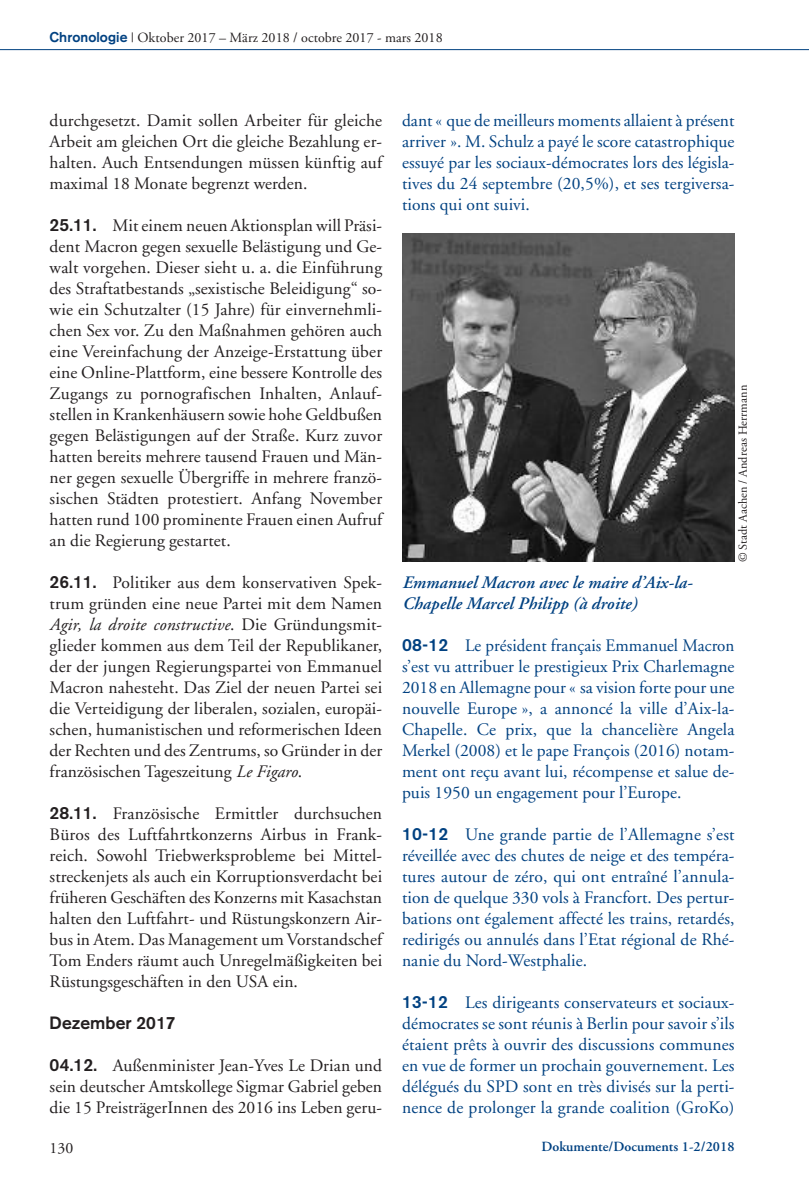
<style>
.page{position:relative;width:809px;height:1191px;background:#fff}
.page>*{position:absolute;margin:0;border:0;box-sizing:border-box;transform-origin:0 0}
.t1{font:17.5px/21px "Adobe Garamond";letter-spacing:.005em;color:#231f20;text-align:justify}
.t2{font:17.5px/21px "Adobe Garamond";letter-spacing:.005em;color:#014181;text-align:justify}
.t3{font:italic 600 17.5px/21px "Adobe Garamond";letter-spacing:.005em;color:#014181}
.t4{font:700 17.5px "Akzidenz Grotesk";letter-spacing:.005em;color:#231f20}
.t5{font:15.75px "Adobe Garamond";color:#231f20}
.t6{font:14px "Adobe Garamond";letter-spacing:.005em;color:#231f20}
.t7{font:600 14px "Adobe Garamond";letter-spacing:.005em;color:#014181}
.t8{font:12.25px "Adobe Garamond";letter-spacing:.005em;color:#231f20}
.s1{font-family:"Akzidenz Grotesk";font-weight:700;color:#014181}
.s2{font-family:"Akzidenz Grotesk BE";font-weight:500}
.s3{font-style:italic}
</style>
<div class="page">
<hr style="left:0;top:49px;width:809px;height:1px;background:#014181">
<img style="left:402px;top:234px;width:332px;height:328px">
<p class="t6" style="left:50px;top:32px;width:394px"><span class="s1">Chronologie</span> | Oktober 2017 – März 2018 / octobre 2017 - mars 2018</p>
<p class="t1" style="left:50px;top:111px;width:334px">durchgesetzt. Damit sollen Arbeiter für gleiche Arbeit am gleichen Ort die gleiche Bezahlung er&shy;halten. Auch Entsendungen müssen künftig auf maximal 18 Monate begrenzt werden.</p>
<p class="t1" style="left:50px;top:216px;width:334px"><span class="s2">25.11.</span> Mit einem neuen Aktionsplan will Präsi&shy;dent Macron gegen sexuelle Belästigung und Ge&shy;walt vorgehen. Dieser sieht u. a. die Einführung des Straftatbestands „sexistische Beleidigung“ so&shy;wie ein Schutzalter (15 Jahre) für einvernehmli&shy;chen Sex vor. Zu den Maßnahmen gehören auch eine Vereinfachung der Anzeige-Erstattung über eine Online-Plattform, eine bessere Kontrolle des Zugangs zu pornografischen Inhalten, Anlauf&shy;stellen in Krankenhäusern sowie hohe Geldbußen gegen Belästigungen auf der Straße. Kurz zuvor hatten bereits mehrere tausend Frauen und Män&shy;ner gegen sexuelle Übergriffe in mehrere franzö&shy;sischen Städten protestiert. Anfang November hatten rund 100 prominente Frauen einen Aufruf an die Regierung gestartet.</p>
<p class="t1" style="left:50px;top:573px;width:334px"><span class="s2">26.11.</span> Politiker aus dem konservativen Spek&shy;trum gründen eine neue Partei mit dem Namen <span class="s3">Agir, la droite constructive</span>. Die Gründungsmit&shy;glieder kommen aus dem Teil der Republikaner, der der jungen Regierungspartei von Emmanuel Macron nahesteht. Das Ziel der neuen Partei sei die Verteidigung der liberalen, sozialen, europäi&shy;schen, humanistischen und reformerischen Ideen der Rechten und des Zentrums, so Gründer in der französischen Tageszeitung <span class="s3">Le Figaro</span>.</p>
<p class="t1" style="left:50px;top:804px;width:334px"><span class="s2">28.11.</span> Französische Ermittler durchsuchen Büros des Luftfahrtkonzerns Airbus in Frank&shy;reich. Sowohl Triebwerksprobleme bei Mittel&shy;streckenjets als auch ein Korruptionsverdacht bei früheren Geschäften des Konzerns mit Kasachstan halten den Luftfahrt- und Rüstungskonzern Air&shy;bus in Atem. Das Management um Vorstandschef Tom Enders räumt auch Unregelmäßigkeiten bei Rüstungsgeschäften in den USA ein.</p>
<p class="t4" style="left:50px;top:1017px;width:127px">Dezember 2017</p>
<p class="t1" style="left:50px;top:1056px;width:334px"><span class="s2">04.12.</span> Außenminister Jean-Yves Le Drian und sein deutscher Amtskollege Sigmar Gabriel geben die 15 PreisträgerInnen des 2016 ins Leben geru-</p>
<p class="t2" style="left:402px;top:111px;width:334px">dant « que de meilleurs moments allaient à présent arriver ». M. Schulz a payé le score catastrophique essuyé par les sociaux-démocrates lors des législa&shy;tives du 24 septembre (20,5%), et ses tergiversa&shy;tions qui ont suivi.</p>
<p class="t3" style="left:402px;top:574px;width:292px">Emmanuel Macron avec le maire d’Aix-la-<br>Chapelle Marcel Philipp (à droite)</p>
<p class="t8" style="left:738px;top:562px;width:179px;rotate:-90deg">© Stadt Aachen / Andreas Herrmann</p>
<p class="t2" style="left:402px;top:636px;width:334px"><span class="s2">08-12</span> Le président français Emmanuel Macron s’est vu attribuer le prestigieux Prix Charlemagne 2018 en Allemagne pour « sa vision forte pour une nouvelle Europe », a annoncé la ville d’Aix-la-Chapelle. Ce prix, que la chancelière Angela Merkel (2008) et le pape François (2016) notam&shy;ment ont reçu avant lui, récompense et salue de&shy;puis 1950 un engagement pour l’Europe.</p>
<p class="t2" style="left:402px;top:825px;width:334px"><span class="s2">10-12</span> Une grande partie de l’Allemagne s’est réveillée avec des chutes de neige et des tempéra&shy;tures autour de zéro, qui ont entraîné l’annula&shy;tion de quelque 330 vols à Francfort. Des pertur&shy;bations ont également affecté les trains, retardés, redirigés ou annulés dans l’Etat régional de Rhé&shy;nanie du Nord-Westphalie.</p>
<p class="t2" style="left:402px;top:993px;width:334px"><span class="s2">13-12</span> Les dirigeants conservateurs et sociaux&shy;démocrates se sont réunis à Berlin pour savoir s’ils étaient prêts à ouvrir des discussions communes en vue de former un prochain gouvernement. Les délégués du SPD sont en très divisés sur la perti&shy;nence de prolonger la grande coalition (GroKo)</p>
<p class="t5" style="left:50px;top:1141px;width:25px">130</p>
<p class="t7" style="left:541px;top:1141px;width:194px">Dokumente/Documents 1-2/2018</p>
</div>
